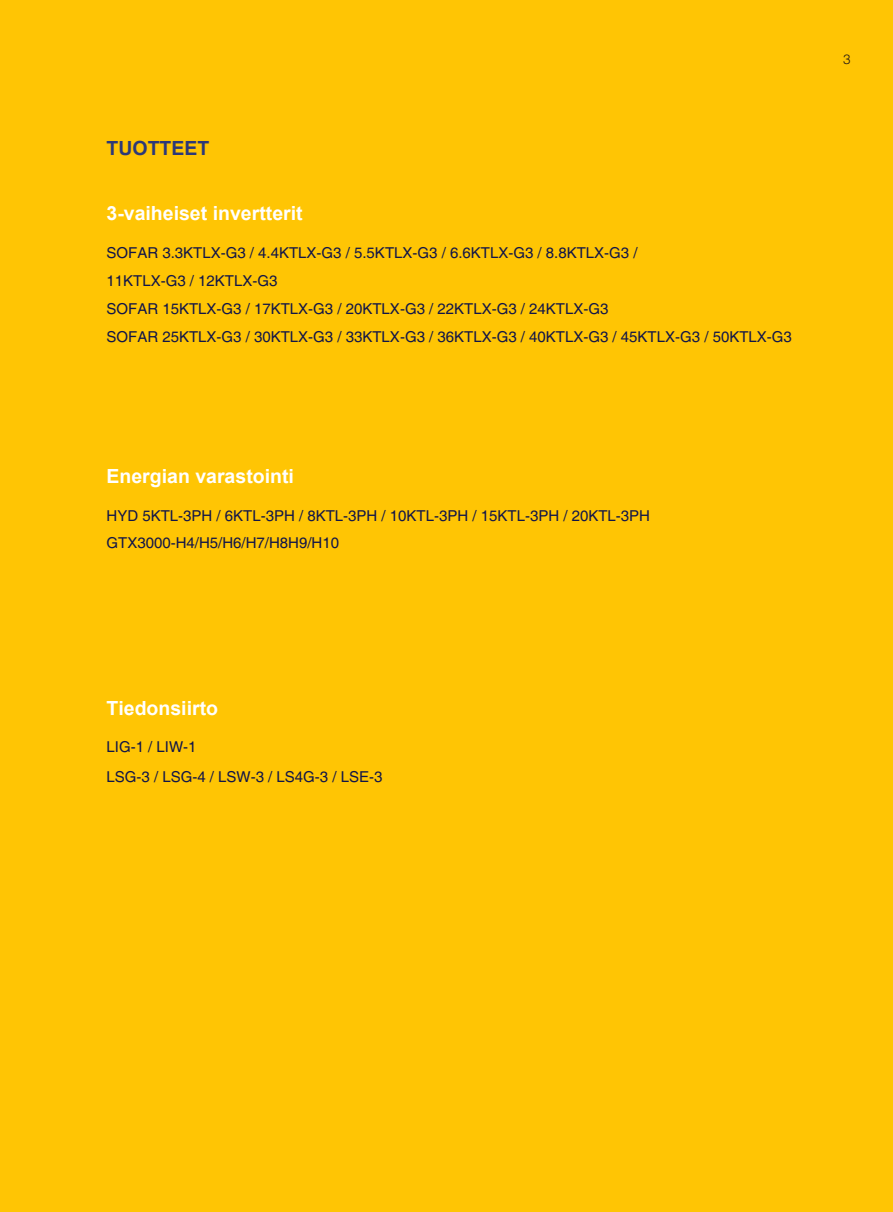
<style>
.page{position:relative;width:893px;height:1212px;background:#ffc504}
.page>*{position:absolute;margin:0;border:0;box-sizing:border-box;transform-origin:0 0}
.t1{font:700 19.5px "Arial";color:#fff}
.t2{font:700 19.5px "Arial";color:#2c3878}
.t3{font:15px/28px "Helvetica";color:#111549}
.t4{font:300 13.5px "Helvetica";color:#231916}
</style>
<div class="page">
<h1 class="t2" style="left:107px;top:135px;width:104px">TUOTTEET</h1>
<h1 class="t1" style="left:107px;top:199px;width:198px">3-vaiheiset invertterit</h1>
<p class="t3" style="left:107px;top:240px;width:687px">SOFAR 3.3KTLX-G3 / 4.4KTLX-G3 / 5.5KTLX-G3 / 6.6KTLX-G3 / 8.8KTLX-G3 /<br>11KTLX-G3 / 12KTLX-G3<br>SOFAR 15KTLX-G3 / 17KTLX-G3 / 20KTLX-G3 / 22KTLX-G3 / 24KTLX-G3<br>SOFAR 25KTLX-G3 / 30KTLX-G3 / 33KTLX-G3 / 36KTLX-G3 / 40KTLX-G3 / 45KTLX-G3 / 50KTLX-G3</p>
<h1 class="t1" style="left:107px;top:462px;width:189px">Energian varastointi</h1>
<p class="t3" style="left:107px;top:503px;width:545px;line-height:26.8px">HYD 5KTL-3PH / 6KTL-3PH / 8KTL-3PH / 10KTL-3PH / 15KTL-3PH / 20KTL-3PH<br>GTX3000-H4/H5/H6/H7/H8H9/H10</p>
<p class="t4" style="left:843px;top:55px;width:9px">3</p>
<h1 class="t1" style="left:107px;top:694px;width:113px">Tiedonsiirto</h1>
<p class="t3" style="left:107px;top:734px;width:277px;line-height:29.5px">LIG-1 / LIW-1<br>LSG-3 / LSG-4 / LSW-3 / LS4G-3 / LSE-3</p>
</div>
